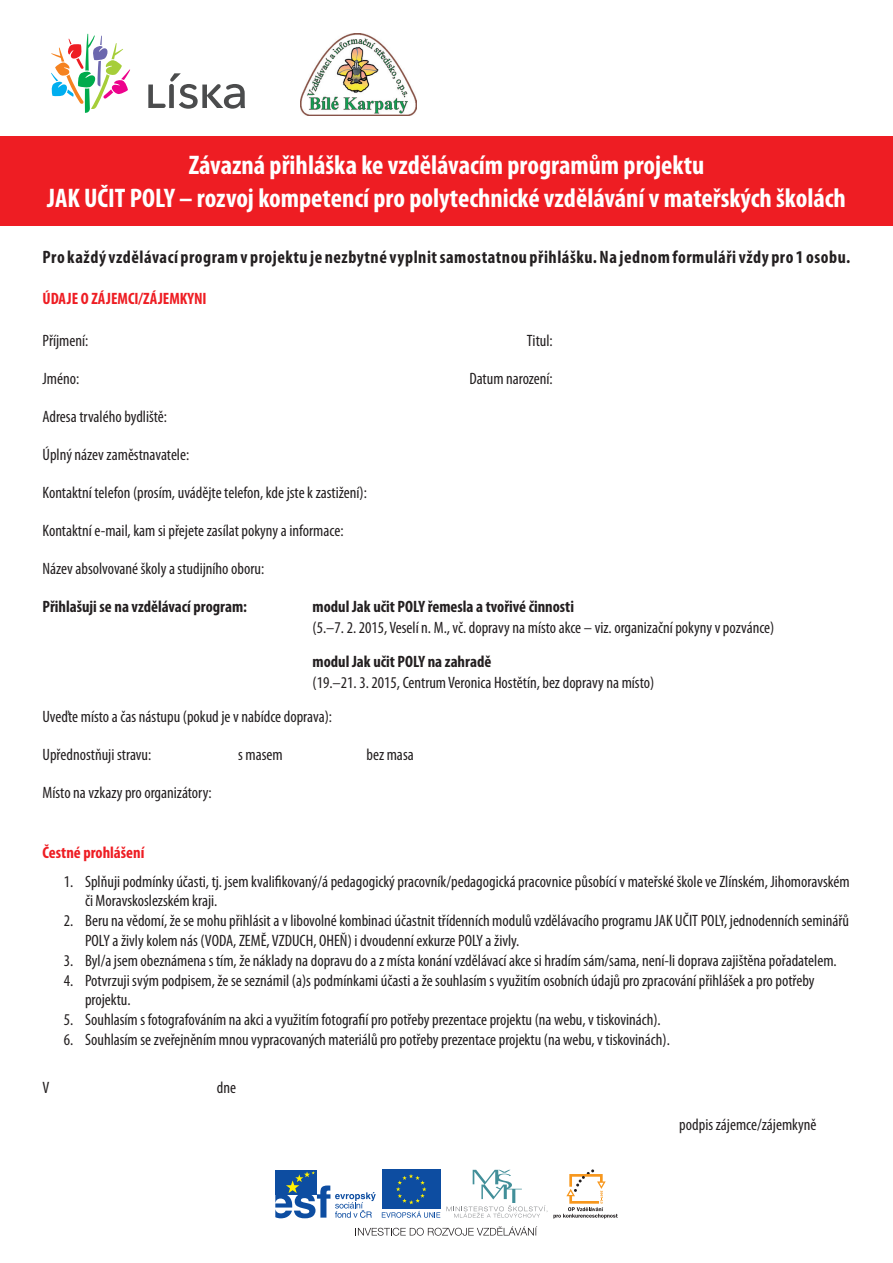
<style>
.page{position:relative;width:893px;height:1263px;background:#fff}
.page>*{position:absolute;margin:0;border:0;box-sizing:border-box;transform-origin:0 0}
.t1{font:700 condensed 27px "Myriad Pro";color:#fff}
.t2{font:700 condensed 18px "Myriad Pro";letter-spacing:.03em;color:#231f20}
.t3{font:condensed 16.5px/19.8px "Myriad Pro";color:#231f20}
.t4{font:700 condensed 16.5px "Myriad Pro";color:#231f20}
.t5{font:700 condensed 16.5px "Myriad Pro";color:#ee1d23}
</style>
<div class="page">
<img style="left:301px;top:34px;width:116px;height:82px">
<svg style="left:148px;top:73px;width:97px;height:36px"></svg>
<svg style="left:51px;top:34px;width:79px;height:79px"></svg>
<div style="left:0;top:136px;width:893px;height:89px;background:#ee1d23"></div>
<div style="left:275px;top:1170px;width:42px;height:24px;background:#0d4da1"></div>
<svg style="left:275px;top:1171px;width:101px;height:47px"></svg>
<div style="left:382px;top:1170px;width:58px;height:39px;background:#0d4da1"></div>
<svg style="left:396px;top:1174px;width:30px;height:30px"></svg>
<svg style="left:382px;top:1211px;width:58px;height:7px"></svg>
<svg style="left:446px;top:1169px;width:172px;height:49px"></svg>
<svg style="left:357px;top:1226px;width:180px;height:10px"></svg>
<p class="t1" style="left:189px;top:149px;width:517px">Závazná přihláška ke vzdělávacím programům projektu</p>
<p class="t1" style="left:47px;top:181px;width:800px">JAK UČIT POLY – rozvoj kompetencí pro polytechnické vzdělávání v mateřských školách</p>
<p class="t2" style="left:43px;top:245px;width:809px">Pro každý vzdělávací program v projektu je nezbytné vyplnit samostatnou přihlášku. Na jednom formuláři vždy pro 1 osobu.</p>
<p class="t5" style="left:43px;top:288px;width:166px">ÚDAJE O ZÁJEMCI/ZÁJEMKYNI</p>
<p class="t3" style="left:43px;top:331px;width:47px">Příjmení:</p>
<p class="t3" style="left:527px;top:331px;width:27px">Titul:</p>
<p class="t3" style="left:43px;top:369px;width:38px">Jméno:</p>
<p class="t3" style="left:469px;top:369px;width:85px">Datum narození:</p>
<p class="t3" style="left:43px;top:407px;width:126px">Adresa trvalého bydliště:</p>
<p class="t3" style="left:43px;top:445px;width:148px">Úplný název zaměstnavatele:</p>
<p class="t3" style="left:43px;top:483px;width:326px">Kontaktní telefon (prosím, uvádějte telefon, kde jste k zastižení):</p>
<p class="t3" style="left:43px;top:521px;width:303px">Kontaktní e-mail, kam si přejete zasílat pokyny a informace:</p>
<p class="t3" style="left:43px;top:559px;width:223px">Název absolvované školy a studijního oboru:</p>
<p class="t4" style="left:43px;top:596px;width:206px">Přihlašuji se na vzdělávací program:</p>
<p class="t4" style="left:313px;top:596px;width:263px">modul Jak učit POLY řemesla a tvořivé činnosti</p>
<p class="t3" style="left:313px;top:618px;width:463px">(5.–7. 2. 2015, Veselí n. M., vč. dopravy na místo akce – viz. organizační pokyny v pozvánce)</p>
<p class="t4" style="left:313px;top:651px;width:180px">modul Jak učit POLY na zahradě</p>
<p class="t3" style="left:313px;top:672px;width:343px">(19.–21. 3. 2015, Centrum Veronica Hostětín, bez dopravy na místo)</p>
<p class="t3" style="left:43px;top:706px;width:291px">Uveďte místo a čas nástupu (pokud je v nabídce doprava):</p>
<p class="t3" style="left:43px;top:744px;width:110px">Upřednostňuji stravu:</p>
<p class="t3" style="left:238px;top:744px;width:46px">s masem</p>
<p class="t3" style="left:367px;top:744px;width:49px">bez masa</p>
<p class="t3" style="left:43px;top:782px;width:171px">Místo na vzkazy pro organizátory:</p>
<p class="t5" style="left:43px;top:842px;width:103px">Čestné prohlášení</p>
<p class="t3" style="left:85px;top:871px;width:766px;text-indent:-21px">1. Splňuji podmínky účasti, tj. jsem kvalifikovaný/á pedagogický pracovník/pedagogická pracovnice působící v mateřské škole ve Zlínském, Jihomoravském či Moravskoslezském kraji.</p>
<p class="t3" style="left:85px;top:911px;width:766px;text-indent:-21px">2. Beru na vědomí, že se mohu přihlásit a v libovolné kombinaci účastnit třídenních modulů vzdělávacího programu JAK UČIT POLY, jednodenních seminářů<br>POLY a živly kolem nás (VODA, ZEMĚ, VZDUCH, OHEŇ) i dvoudenní exkurze POLY a živly.</p>
<p class="t3" style="left:64px;top:950px;width:774px">3. Byl/a jsem obeznámena s tím, že náklady na dopravu do a z místa konání vzdělávací akce si hradím sám/sama, není-li doprava zajištěna pořadatelem.</p>
<p class="t3" style="left:85px;top:970px;width:731px;text-indent:-21px">4. Potvrzuji svým podpisem, že se seznámil (a)s podmínkami účasti a že souhlasím s využitím osobních údajů pro zpracování přihlášek a pro potřeby projektu.</p>
<p class="t3" style="left:64px;top:1010px;width:598px">5. Souhlasím s fotografováním na akci a využitím fotografií pro potřeby prezentace projektu (na webu, v tiskovinách).</p>
<p class="t3" style="left:64px;top:1029px;width:608px">6. Souhlasím se zveřejněním mnou vypracovaných materiálů pro potřeby prezentace projektu (na webu, v tiskovinách).</p>
<p class="t3" style="left:43px;top:1077px;width:8px">V</p>
<p class="t3" style="left:217px;top:1077px;width:21px">dne</p>
<p class="t3" style="left:679px;top:1114px;width:139px">podpis zájemce/zájemkyně</p>
</div>
